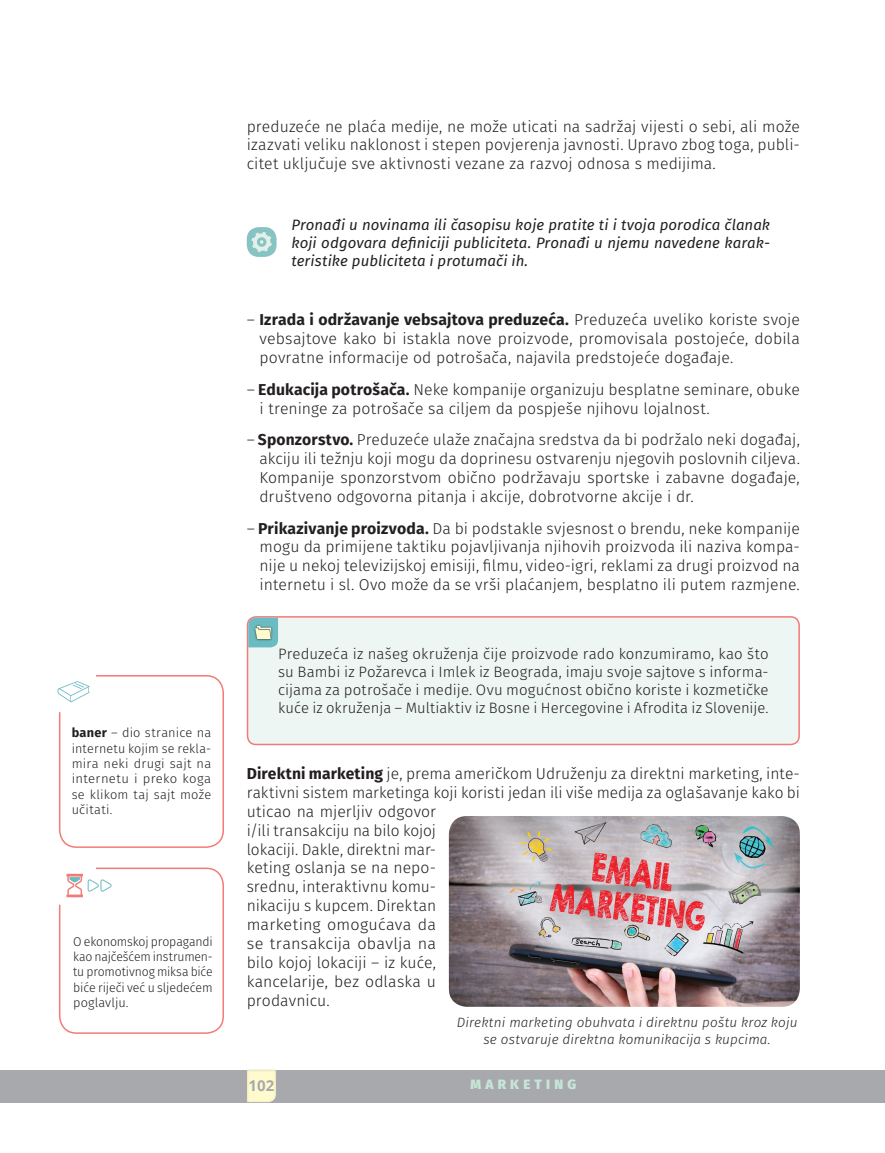
<style>
.page{position:relative;width:885px;height:1153px;background:#fff}
.page>*{position:absolute;margin:0;border:0;box-sizing:border-box;transform-origin:0 0}
.t1{font:300 15.75px/18.9px "Fira Sans";color:#231f20;text-align:justify}
.t2{font:300 15px/18px "Fira Sans";letter-spacing:.005em;color:#231f20;text-align:justify}
.t3{font:italic 15px/18px "Fira Sans";letter-spacing:.005em;color:#231f20;text-align:justify}
.t4{font:700 15px "Open Sans";color:#a8a9ad}
.t5{font:italic 300 13.5px/16.2px "Fira Sans";letter-spacing:.01em;color:#231f20;text-align:center}
.t6{font:800 13.5px "Fira Sans";letter-spacing:.31em;color:#c6e5d7}
.t7{font:300 12.75px/15.3px "Fira Sans";letter-spacing:.01em;color:#231f20;text-align:justify}
.t8{font:300 12.75px/15.3px "Fira Sans";letter-spacing:.01em;color:#231f20;text-align:justify;scale:.96 1}
.s1{font-weight:700}
</style>
<div class="page">
<div style="left:0;top:1069px;width:884px;height:33px;background:#a8a9ad"></div>
<div style="left:245px;top:1067px;width:33px;height:36px;background:#a8a9ad;opacity:.75"></div>
<div style="left:247px;top:227px;width:29px;height:30px;background:#87c3c3;border-radius:12px"></div>
<svg style="left:251px;top:232px;width:21px;height:20px"></svg>
<div style="left:247px;top:616px;width:552px;height:128px;background:#edf6f2;border-radius:9px"></div>
<div style="left:247px;top:616px;width:552px;height:129px;border:2px solid #f37a76;border-radius:9px"></div>
<svg style="left:248px;top:617px;width:30px;height:30px"></svg>
<img style="left:449px;top:816px;width:350px;height:190px">
<svg style="left:57px;top:675px;width:167px;height:173px"></svg>
<svg style="left:59px;top:867px;width:165px;height:167px"></svg>
<p class="t7" style="left:72px;top:726px;width:141px"><span class="s1">baner</span> – dio stranice na internetu kojim se rekla&shy;mira neki drugi sajt na internetu i preko koga se klikom taj sajt može učitati.</p>
<p class="t8" style="left:73px;top:934px;width:147px">O ekonomskoj propagandi kao najčešćem instrumen&shy;tu promotivnog miksa biće biće riječi već u sljedećem poglavlju.</p>
<p class="t1" style="left:247px;top:118px;width:554px">preduzeće ne plaća medije, ne može uticati na sadržaj vijesti o sebi, ali može izazvati veliku naklonost i stepen povjerenja javnosti. Upravo zbog toga, publi&shy;citet uključuje sve aktivnosti vezane za razvoj odnosa s medijima.</p>
<p class="t3" style="left:291px;top:217px;width:480px">Pronađi u novinama ili časopisu koje pratite ti i tvoja porodica članak koji odgovara definiciji publiciteta. Pronađi u njemu navedene karak&shy;teristike publiciteta i protumači ih.</p>
<p class="t1" style="left:259px;top:311px;width:542px;text-indent:-13px">– <span class="s1">Izrada i održavanje vebsajtova preduzeća.</span> Preduzeća uveliko koriste svoje vebsajtove kako bi istakla nove proizvode, promovisala postojeće, dobila povratne informacije od potrošača, najavila predstojeće događaje.</p>
<p class="t1" style="left:259px;top:381px;width:541px;text-indent:-13px">– <span class="s1">Edukacija potrošača.</span> Neke kompanije organizuju besplatne seminare, obuke i treninge za potrošače sa ciljem da pospješe njihovu lojalnost.</p>
<p class="t1" style="left:259px;top:431px;width:542px;text-indent:-13px">– <span class="s1">Sponzorstvo.</span> Preduzeće ulaže značajna sredstva da bi podržalo neki događaj, akciju ili težnju koji mogu da doprinesu ostvarenju njegovih poslovnih ciljeva.<br>Kompanije sponzorstvom obično podržavaju sportske i zabavne događaje, društveno odgovorna pitanja i akcije, dobrotvorne akcije i dr.</p>
<p class="t1" style="left:259px;top:519px;width:542px;text-indent:-13px">– <span class="s1">Prikazivanje proizvoda.</span> Da bi podstakle svjesnost o brendu, neke kompanije mogu da primijene taktiku pojavljivanja njihovih proizvoda ili naziva kompa&shy;nije u nekoj televizijskoj emisiji, filmu, video-igri, reklami za drugi proizvod na internetu i sl. Ovo može da se vrši plaćanjem, besplatno ili putem razmjene.</p>
<p class="t2" style="left:278px;top:646px;width:492px">Preduzeća iz našeg okruženja čije proizvode rado konzumiramo, kao što su Bambi iz Požarevca i Imlek iz Beograda, imaju svoje sajtove s informa&shy;cijama za potrošače i medije. Ovu mogućnost obično koriste i kozmetičke kuće iz okruženja – Multiaktiv iz Bosne i Hercegovine i Afrodita iz Slovenije.</p>
<p class="t1" style="left:247px;top:765px;width:554px;text-align:left"><span class="s1">Direktni marketing</span> je, prema američkom Udruženju za direktni marketing, inte&shy;raktivni sistem marketinga koji koristi jedan ili više medija za oglašavanje kako bi uticao na mjerljiv odgovor<br>i/ili transakciju na bilo kojoj<br>lokaciji. Dakle, direktni mar-<br>keting oslanja se na nepo-<br>srednu, interaktivnu komu-<br>nikaciju s kupcem. Direktan<br>marketing omogućava da<br>se transakcija obavlja na<br>bilo kojoj lokaciji – iz kuće,<br>kancelarije, bez odlaska u<br>prodavnicu.</p>
<p class="t5" style="left:456px;top:1015px;width:342px">Direktni marketing obuhvata i direktnu poštu kroz koju se ostvaruje direktna komunikacija s kupcima.</p>
<p class="t4" style="left:248px;top:1075px;width:27px">102</p>
<p class="t6" style="left:470px;top:1074px;width:107px">MARKETING</p>
</div>
